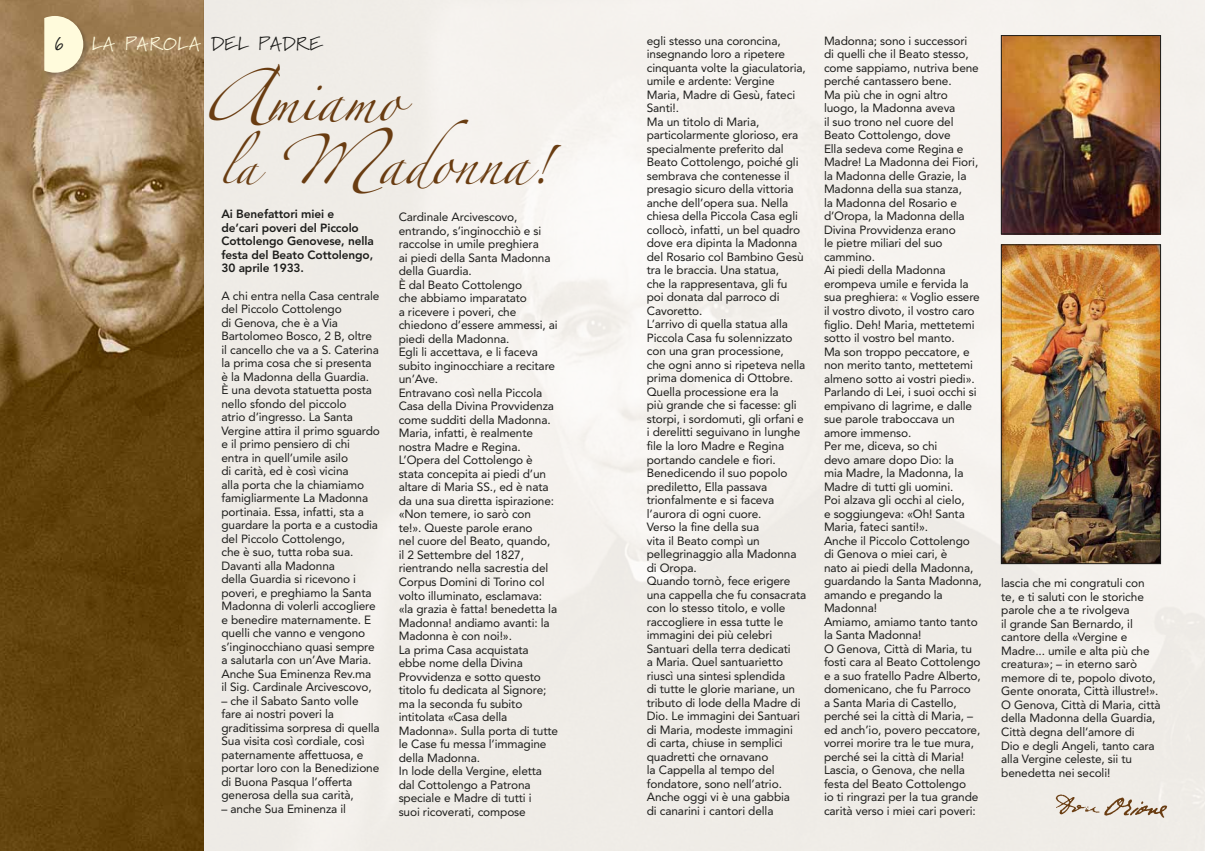
<style>
.page{position:relative;width:1205px;height:851px;background:#fff}
.page>*{position:absolute;margin:0;border:0;box-sizing:border-box;transform-origin:0 0}
.t1{font:37.5px "Zapfino";color:#693c11}
.t2{font:31.25px "Zapfino";color:#693c11}
.t3{font:18.75px "Marydale";letter-spacing:.05em;color:#fffbdc}
.t4{font:18.75px "Marydale";color:#1d1d1b}
.t5{font:11.88px/13.5px "Avenir";letter-spacing:-.01em;color:#1d1d1b}
.t6{font:800 11.88px/13.5px "Avenir";letter-spacing:-.01em;color:#1d1d1b}
.s1{color:#1d1d1b}
</style>
<div class="page">
<img style="left:0;top:0;width:1205px;height:850px">
<div style="left:44px;top:15px;width:45px;height:63px;background:#1d1d1b;opacity:.25"></div>
<svg style="left:44px;top:16px;width:39px;height:57px;background:#ede5c4"></svg>
<img style="left:1045px;top:787px;width:133px;height:40px">
<img style="left:1003px;top:37px;width:155px;height:195px">
<div style="left:1001px;top:35px;width:159px;height:199px;border:1px solid #1d1d1b"></div>
<img style="left:1003px;top:246px;width:155px;height:315px">
<div style="left:1001px;top:244px;width:159px;height:319px;border:1px solid #1d1d1b"></div>
<div style="left:209px;top:63px;width:184px;height:130px;background:#efece7"></div>
<h3 class="t4" style="left:53px;top:33px;width:13px">6</h3>
<h3 class="t3" style="left:92px;top:33px;width:231px">LA PAROLA <span class="s1">DEL PADRE</span></h3>
<h1 class="t1" style="left:267px;top:85px;width:135px">miamo</h1>
<h2 class="t2" style="left:219px;top:154px;width:42px">la</h2>
<h1 class="t1" style="left:378px;top:148px;width:173px">adonna!</h1>
<p class="t6" style="left:221px;top:207px;width:154px">Ai Benefattori miei e de’cari poveri del Piccolo<br>Cottolengo Genovese, nella festa del Beato Cottolengo,<br>30 aprile 1933.</p>
<p class="t5" style="left:221px;top:288px;width:160px">A chi entra nella Casa centrale del Piccolo Cottolengo<br>di Genova, che è a Via<br>Bartolomeo Bosco, 2 B, oltre il cancello che va a S. Caterina la prima cosa che si presenta è la Madonna della Guardia.<br>È una devota statuetta posta nello sfondo del piccolo<br>atrio d’ingresso. La Santa<br>Vergine attira il primo sguardo e il primo pensiero di chi entra in quell’umile asilo<br>di carità, ed è così vicina<br>alla porta che la chiamiamo famigliarmente La Madonna portinaia. Essa, infatti, sta a guardare la porta e a custodia del Piccolo Cottolengo,<br>che è suo, tutta roba sua.<br>Davanti alla Madonna<br>della Guardia si ricevono i poveri, e preghiamo la Santa<br>Madonna di volerli accogliere e benedire maternamente. E quelli che vanno e vengono s’inginocchiano quasi sempre a salutarla con un’Ave Maria.<br>Anche Sua Eminenza Rev.ma il Sig. Cardinale Arcivescovo,</p>
<p class="t5" style="left:221px;top:694px;width:160px">– che il Sabato Santo volle fare ai nostri poveri la graditissima sorpresa di quella<br>Sua visita così cordiale, così paternamente affettuosa, e portar loro con la Benedizione di Buona Pasqua l’offerta generosa della sua carità,</p>
<p class="t5" style="left:221px;top:802px;width:126px">– anche Sua Eminenza il</p>
<p class="t5" style="left:399px;top:210px;width:161px">Cardinale Arcivescovo, entrando, s’inginocchiò e si raccolse in umile preghiera<br>ai piedi della Santa Madonna della Guardia.<br>È dal Beato Cottolengo<br>che abbiamo imparatato<br>a ricevere i poveri, che chiedono d’essere ammessi, ai piedi della Madonna.<br>Egli li accettava, e li faceva subito inginocchiare a recitare un’Ave.<br>Entravano così nella Piccola<br>Casa della Divina Provvidenza come sudditi della Madonna.<br>Maria, infatti, è realmente nostra Madre e Regina.<br>L’Opera del Cottolengo è stata concepita ai piedi d’un altare di Maria SS., ed è nata da una sua diretta ispirazione: «Non temere, io sarò con<br>te!». Queste parole erano<br>nel cuore del Beato, quando, il 2 Settembre del 1827, rientrando nella sacrestia del<br>Corpus Domini di Torino col volto illuminato, esclamava: «la grazia è fatta! benedetta la<br>Madonna! andiamo avanti: la<br>Madonna è con noi!».<br>La prima Casa acquistata ebbe nome della Divina<br>Provvidenza e sotto questo titolo fu dedicata al Signore; ma la seconda fu subito intitolata «Casa della<br>Madonna». Sulla porta di tutte le Case fu messa l’immagine della Madonna.<br>In lode della Vergine, eletta dal Cottolengo a Patrona speciale e Madre di tutti i<br>suoi ricoverati, compose</p>
<p class="t5" style="left:647px;top:34px;width:161px">egli stesso una coroncina, insegnando loro a ripetere cinquanta volte la giaculatoria, umile e ardente: Vergine<br>Maria, Madre di Gesù, fateci<br>Santi!.<br>Ma un titolo di Maria, particolarmente glorioso, era specialmente preferito dal<br>Beato Cottolengo, poiché gli sembrava che contenesse il presagio sicuro della vittoria anche dell’opera sua. Nella chiesa della Piccola Casa egli collocò, infatti, un bel quadro dove era dipinta la Madonna del Rosario col Bambino Gesù tra le braccia. Una statua,<br>che la rappresentava, gli fu poi donata dal parroco di<br>Cavoretto.<br>L’arrivo di quella statua alla<br>Piccola Casa fu solennizzato con una gran processione,<br>che ogni anno si ripeteva nella prima domenica di Ottobre.<br>Quella processione era la<br>più grande che si facesse: gli storpi, i sordomuti, gli orfani e i derelitti seguivano in lunghe file la loro Madre e Regina portando candele e fiori.<br>Benedicendo il suo popolo prediletto, Ella passava trionfalmente e si faceva l’aurora di ogni cuore.<br>Verso la fine della sua<br>vita il Beato compì un pellegrinaggio alla Madonna di Oropa.<br>Quando tornò, fece erigere una cappella che fu consacrata con lo stesso titolo, e volle raccogliere in essa tutte le immagini dei più celebri<br>Santuari della terra dedicati<br>a Maria. Quel santuarietto riuscì una sintesi splendida<br>di tutte le glorie mariane, un tributo di lode della Madre di<br>Dio. Le immagini dei Santuari di Maria, modeste immagini<br>di carta, chiuse in semplici quadretti che ornavano<br>la Cappella al tempo del fondatore, sono nell’atrio.<br>Anche oggi vi è una gabbia<br>di canarini i cantori della</p>
<p class="t5" style="left:824px;top:34px;width:159px">Madonna; sono i successori<br>di quelli che il Beato stesso, come sappiamo, nutriva bene perché cantassero bene.<br>Ma più che in ogni altro luogo, la Madonna aveva<br>il suo trono nel cuore del<br>Beato Cottolengo, dove<br>Ella sedeva come Regina e<br>Madre! La Madonna dei Fiori, la Madonna delle Grazie, la<br>Madonna della sua stanza,<br>la Madonna del Rosario e d’Oropa, la Madonna della<br>Divina Provvidenza erano<br>le pietre miliari del suo cammino.<br>Ai piedi della Madonna erompeva umile e fervida la sua preghiera: « Voglio essere il vostro divoto, il vostro caro figlio. Deh! Maria, mettetemi sotto il vostro bel manto.<br>Ma son troppo peccatore, e non merito tanto, mettetemi almeno sotto ai vostri piedi».<br>Parlando di Lei, i suoi occhi si empivano di lagrime, e dalle sue parole traboccava un amore immenso.<br>Per me, diceva, so chi<br>devo amare dopo Dio: la<br>mia Madre, la Madonna, la<br>Madre di tutti gli uomini.<br>Poi alzava gli occhi al cielo,<br>e soggiungeva: «Oh! Santa<br>Maria, fateci santi!».<br>Anche il Piccolo Cottolengo di Genova o miei cari, è<br>nato ai piedi della Madonna, guardando la Santa Madonna, amando e pregando la<br>Madonna!<br>Amiamo, amiamo tanto tanto la Santa Madonna!<br>O Genova, Città di Maria, tu fosti cara al Beato Cottolengo e a suo fratello Padre Alberto, domenicano, che fu Parroco<br>a Santa Maria di Castello, perché sei la città di Maria, – ed anch’io, povero peccatore, vorrei morire tra le tue mura, perché sei la città di Maria!<br>Lascia, o Genova, che nella festa del Beato Cottolengo<br>io ti ringrazi per la tua grande carità verso i miei cari poveri:</p>
<p class="t5" style="left:1001px;top:576px;width:161px">lascia che mi congratuli con te, e ti saluti con le storiche parole che a te rivolgeva<br>il grande San Bernardo, il cantore della «Vergine e<br>Madre... umile e alta più che creatura»; – in eterno sarò memore di te, popolo divoto,<br>Gente onorata, Città illustre!».<br>O Genova, Città di Maria, città della Madonna della Guardia,<br>Città degna dell’amore di<br>Dio e degli Angeli, tanto cara alla Vergine celeste, sii tu benedetta nei secoli!</p>
</div>
